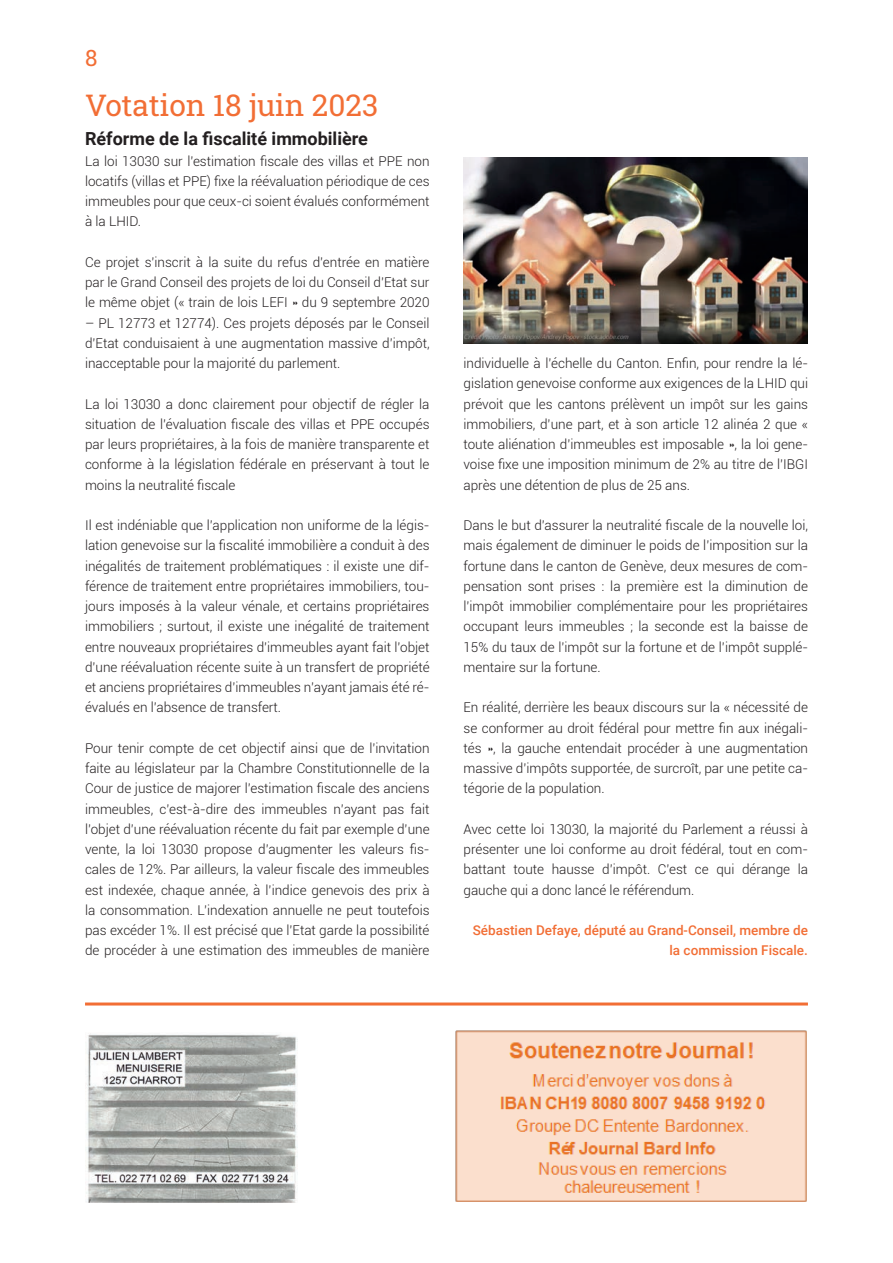
<style>
.page{position:relative;width:893px;height:1263px;background:#fff}
.page>*{position:absolute;margin:0;border:0;box-sizing:border-box;transform-origin:0 0}
.t1{font:30px "Roboto Slab";color:#f26e35}
.t2{font:22.5px "Roboto Slab";color:#f26e35}
.t3{font:700 18px "Roboto";color:#231f20}
.t4{font:300 13.5px/20.2px "Roboto";color:#231f20;text-align:justify}
.t5{font:500 13.5px/20.2px "Roboto";color:#f26e35;text-align:right}
</style>
<div class="page">
<img style="left:85px;top:1033px;width:213px;height:169px">
<hr style="left:85px;top:1002px;width:723px;height:3px;background:#f26e35">
<img style="left:456px;top:1030px;width:351px;height:172px">
<img style="left:463px;top:157px;width:345px;height:186px">
<h2 class="t2" style="left:85px;top:43px;width:14px">8</h2>
<h1 class="t1" style="left:85px;top:85px;width:295px">Votation 18 juin 2023</h1>
<h3 class="t3" style="left:85px;top:126px;width:284px">Réforme de la fiscalité immobilière</h3>
<p class="t4" style="left:85px;top:150px;width:346px">La loi 13030 sur l’estimation fiscale des villas et PPE non locatifs (villas et PPE) fixe la réévaluation périodique de ces immeubles pour que ceux-ci soient évalués conformément à la LHID.</p>
<p class="t4" style="left:85px;top:251px;width:346px">Ce projet s’inscrit à la suite du refus d’entrée en matière par le Grand Conseil des projets de loi du Conseil d’Etat sur le même objet (« train de lois LEFI » du 9 septembre 2020</p>
<p class="t4" style="left:85px;top:312px;width:346px">– PL 12773 et 12774). Ces projets déposés par le Conseil d’Etat conduisaient à une augmentation massive d’impôt, inacceptable pour la majorité du parlement.</p>
<p class="t4" style="left:85px;top:393px;width:346px">La loi 13030 a donc clairement pour objectif de régler la situation de l’évaluation fiscale des villas et PPE occupés par leurs propriétaires, à la fois de manière transparente et conforme à la législation fédérale en préservant à tout le moins la neutralité fiscale</p>
<p class="t4" style="left:85px;top:515px;width:346px">Il est indéniable que l’application non uniforme de la légis&shy;lation genevoise sur la fiscalité immobilière a conduit à des inégalités de traitement problématiques : il existe une dif&shy;férence de traitement entre propriétaires immobiliers, tou&shy;jours imposés à la valeur vénale, et certains propriétaires immobiliers ; surtout, il existe une inégalité de traitement entre nouveaux propriétaires d’immeubles ayant fait l’objet d’une réévaluation récente suite à un transfert de propriété et anciens propriétaires d’immeubles n’ayant jamais été ré&shy;évalués en l’absence de transfert.</p>
<p class="t4" style="left:85px;top:737px;width:346px">Pour tenir compte de cet objectif ainsi que de l’invitation faite au législateur par la Chambre Constitutionnelle de la Cour de justice de majorer l’estimation fiscale des anciens immeubles, c’est-à-dire des immeubles n’ayant pas fait l’objet d’une réévaluation récente du fait par exemple d’une vente, la loi 13030 propose d’augmenter les valeurs fis&shy;cales de 12%. Par ailleurs, la valeur fiscale des immeubles est indexée, chaque année, à l’indice genevois des prix à la consommation. L’indexation annuelle ne peut toutefois pas excéder 1%. Il est précisé que l’Etat garde la possibilité de procéder à une estimation des immeubles de manière</p>
<p class="t4" style="left:463px;top:353px;width:346px">individuelle à l’échelle du Canton. Enfin, pour rendre la lé&shy;gislation genevoise conforme aux exigences de la LHID qui prévoit que les cantons prélèvent un impôt sur les gains immobiliers, d’une part, et à son article 12 alinéa 2 que « toute aliénation d’immeubles est imposable », la loi gene&shy;voise fixe une imposition minimum de 2% au titre de l’IBGI après une détention de plus de 25 ans.</p>
<p class="t4" style="left:463px;top:515px;width:346px">Dans le but d’assurer la neutralité fiscale de la nouvelle loi, mais également de diminuer le poids de l’imposition sur la fortune dans le canton de Genève, deux mesures de com&shy;pensation sont prises : la première est la diminution de l’impôt immobilier complémentaire pour les propriétaires occupant leurs immeubles ; la seconde est la baisse de 15% du taux de l’impôt sur la fortune et de l’impôt supplé&shy;mentaire sur la fortune.</p>
<p class="t4" style="left:463px;top:697px;width:346px">En réalité, derrière les beaux discours sur la « nécessité de se conformer au droit fédéral pour mettre fin aux inégali&shy;tés », la gauche entendait procéder à une augmentation massive d’impôts supportée, de surcroît, par une petite ca&shy;tégorie de la population.</p>
<p class="t4" style="left:463px;top:818px;width:346px">Avec cette loi 13030, la majorité du Parlement a réussi à présenter une loi conforme au droit fédéral, tout en com&shy;battant toute hausse d’impôt. C’est ce qui dérange la gauche qui a donc lancé le référendum.</p>
<p class="t5" style="left:473px;top:920px;width:337px">Sébastien Defaye, député au Grand-Conseil, membre de la commission Fiscale.</p>
</div>
